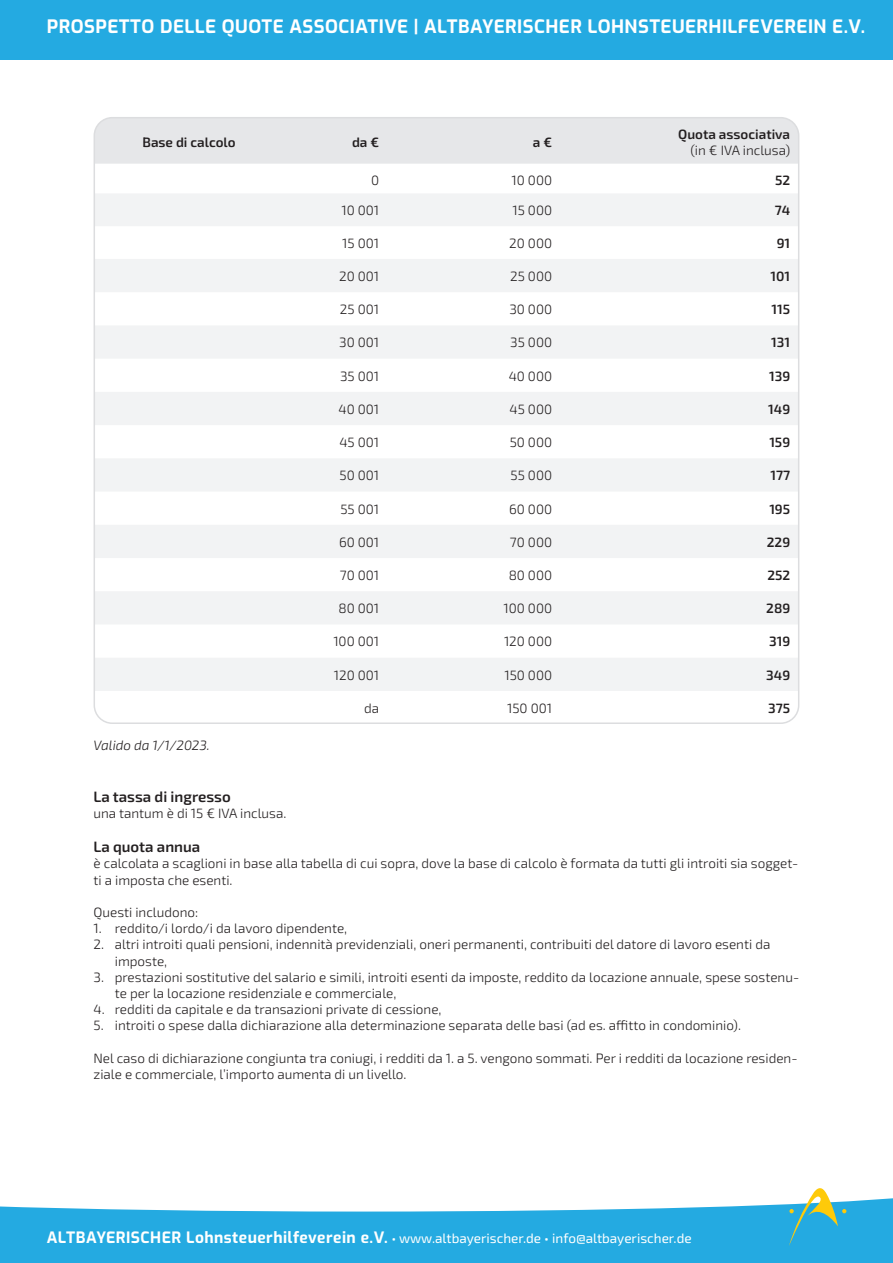
<style>
.page{position:relative;width:893px;height:1263px;background:#fff}
.page>*{position:absolute;margin:0;border:0;box-sizing:border-box;transform-origin:0 0}
.t1{font:700 18.45px "Exo";letter-spacing:.025em;color:#fff}
.t2{font:600 15px "Exo 2";color:#231f20}
.t3{font:300 13.5px/16.2px "Exo 2";color:#231f20}
.t4{font:13.5px "Exo 2";color:#fff}
.t5{font:600 13.5px "Exo 2";color:#231f20}
.t6{font:italic 300 13.5px "Exo 2";color:#231f20}
.s1{font-family:"Exo";font-weight:700;font-size:15.6px}
</style>
<div class="page">
<svg style="left:0;top:1198px;width:893px;height:65px;fill:#24aae1"></svg>
<svg style="left:789px;top:1188px;width:57px;height:58px"></svg>
<div style="left:0;top:0;width:893px;height:60px;background:#24aae1"></div>
<div style="left:94px;top:118px;width:705px;height:46px;background:#e6e7e9"></div>
<svg style="left:97px;top:194px;width:699px;height:497px;fill:#f2f3f4"></svg>
<h1 class="t1" style="left:47px;top:13px;width:820px">PROSPETTO DELLE QUOTE ASSOCIATIVE | ALTBAYERISCHER LOHNSTEUERHILFEVEREIN E.V.</h1>
<p class="t5" style="left:142px;top:133px;width:95px">Base di calcolo</p>
<p class="t5" style="left:352px;top:133px;width:29px">da €</p>
<p class="t5" style="left:533px;top:133px;width:21px">a €</p>
<p class="t5" style="left:678px;top:125px;width:113px">Quota associativa</p>
<p class="t3" style="left:690px;top:142px;width:101px">(in € IVA inclusa)</p>
<p class="t6" style="left:94px;top:736px;width:118px">Valido da 1/1/2023.</p>
<p class="t3" style="left:371px;top:172px;width:10px">0</p>
<p class="t3" style="left:512px;top:172px;width:42px">10 000</p>
<p class="t5" style="left:775px;top:171px;width:17px">52</p>
<p class="t3" style="left:341px;top:202px;width:39px">10 001</p>
<p class="t3" style="left:512px;top:202px;width:41px">15 000</p>
<p class="t5" style="left:775px;top:201px;width:17px">74</p>
<p class="t3" style="left:342px;top:235px;width:38px">15 001</p>
<p class="t3" style="left:509px;top:235px;width:44px">20 000</p>
<p class="t5" style="left:777px;top:234px;width:15px">91</p>
<p class="t3" style="left:339px;top:268px;width:42px">20 001</p>
<p class="t3" style="left:510px;top:268px;width:43px">25 000</p>
<p class="t5" style="left:770px;top:267px;width:21px">101</p>
<p class="t3" style="left:340px;top:301px;width:41px">25 001</p>
<p class="t3" style="left:509px;top:301px;width:44px">30 000</p>
<p class="t5" style="left:771px;top:300px;width:20px">115</p>
<p class="t3" style="left:339px;top:334px;width:41px">30 001</p>
<p class="t3" style="left:510px;top:334px;width:43px">35 000</p>
<p class="t5" style="left:771px;top:333px;width:20px">131</p>
<p class="t3" style="left:340px;top:367px;width:41px">35 001</p>
<p class="t3" style="left:509px;top:367px;width:45px">40 000</p>
<p class="t5" style="left:769px;top:366px;width:23px">139</p>
<p class="t3" style="left:338px;top:400px;width:42px">40 001</p>
<p class="t3" style="left:509px;top:400px;width:44px">45 000</p>
<p class="t5" style="left:768px;top:400px;width:23px">149</p>
<p class="t3" style="left:339px;top:434px;width:41px">45 001</p>
<p class="t3" style="left:510px;top:434px;width:44px">50 000</p>
<p class="t5" style="left:769px;top:433px;width:22px">159</p>
<p class="t3" style="left:339px;top:467px;width:41px">50 001</p>
<p class="t3" style="left:511px;top:467px;width:43px">55 000</p>
<p class="t5" style="left:770px;top:466px;width:21px">177</p>
<p class="t3" style="left:340px;top:500px;width:40px">55 001</p>
<p class="t3" style="left:509px;top:500px;width:44px">60 000</p>
<p class="t5" style="left:769px;top:499px;width:22px">195</p>
<p class="t3" style="left:339px;top:533px;width:42px">60 001</p>
<p class="t3" style="left:510px;top:533px;width:44px">70 000</p>
<p class="t5" style="left:767px;top:533px;width:25px">229</p>
<p class="t3" style="left:340px;top:567px;width:41px">70 001</p>
<p class="t3" style="left:509px;top:567px;width:45px">80 000</p>
<p class="t5" style="left:767px;top:566px;width:24px">252</p>
<p class="t3" style="left:338px;top:600px;width:42px">80 001</p>
<p class="t3" style="left:504px;top:600px;width:50px">100 000</p>
<p class="t5" style="left:766px;top:599px;width:25px">289</p>
<p class="t3" style="left:333px;top:633px;width:47px">100 001</p>
<p class="t3" style="left:504px;top:633px;width:50px">120 000</p>
<p class="t5" style="left:769px;top:632px;width:23px">319</p>
<p class="t3" style="left:334px;top:666px;width:47px">120 001</p>
<p class="t3" style="left:504px;top:666px;width:49px">150 000</p>
<p class="t5" style="left:766px;top:665px;width:25px">349</p>
<p class="t3" style="left:364px;top:700px;width:17px">da</p>
<p class="t3" style="left:507px;top:700px;width:46px">150 001</p>
<p class="t5" style="left:768px;top:699px;width:23px">375</p>
<p class="t2" style="left:94px;top:786px;width:139px">La tassa di ingresso</p>
<p class="t3" style="left:94px;top:804px;width:194px">una tantum è di 15 € IVA inclusa.</p>
<p class="t2" style="left:94px;top:836px;width:108px">La quota annua</p>
<p class="t3" style="left:94px;top:855px;width:706px">è calcolata a scaglioni in base alla tabella di cui sopra, dove la base di calcolo è formata da tutti gli introiti sia sogget&shy;ti a imposta che esenti.</p>
<p class="t3" style="left:94px;top:903px;width:106px">Questi includono:</p>
<p class="t3" style="left:94px;top:920px;width:255px">1. reddito/i lordo/i da lavoro dipendente,</p>
<p class="t3" style="left:115px;top:936px;width:657px;text-indent:-21px">2. altri introiti quali pensioni, indennità previdenziali, oneri permanenti, contribuiti del datore di lavoro esenti da imposte,</p>
<p class="t3" style="left:115px;top:968px;width:686px;text-indent:-21px">3. prestazioni sostitutive del salario e simili, introiti esenti da imposte, reddito da locazione annuale, spese sostenu&shy;te per la locazione residenziale e commerciale,</p>
<p class="t3" style="left:94px;top:1001px;width:349px">4. redditi da capitale e da transazioni private di cessione,</p>
<p class="t3" style="left:94px;top:1017px;width:649px">5. introiti o spese dalla dichiarazione alla determinazione separata delle basi (ad es. affitto in condominio).</p>
<p class="t3" style="left:94px;top:1049px;width:705px">Nel caso di dichiarazione congiunta tra coniugi, i redditi da 1. a 5. vengono sommati. Per i redditi da locazione residen&shy;ziale e commerciale, l’importo aumenta di un livello.</p>
<p class="t4" style="left:47px;top:1229px;width:646px"><span class="s1">ALTBAYERISCHER Lohnsteuerhilfeverein e.V.</span> • www.altbayerischer.de • info@altbayerischer.de</p>
</div>
